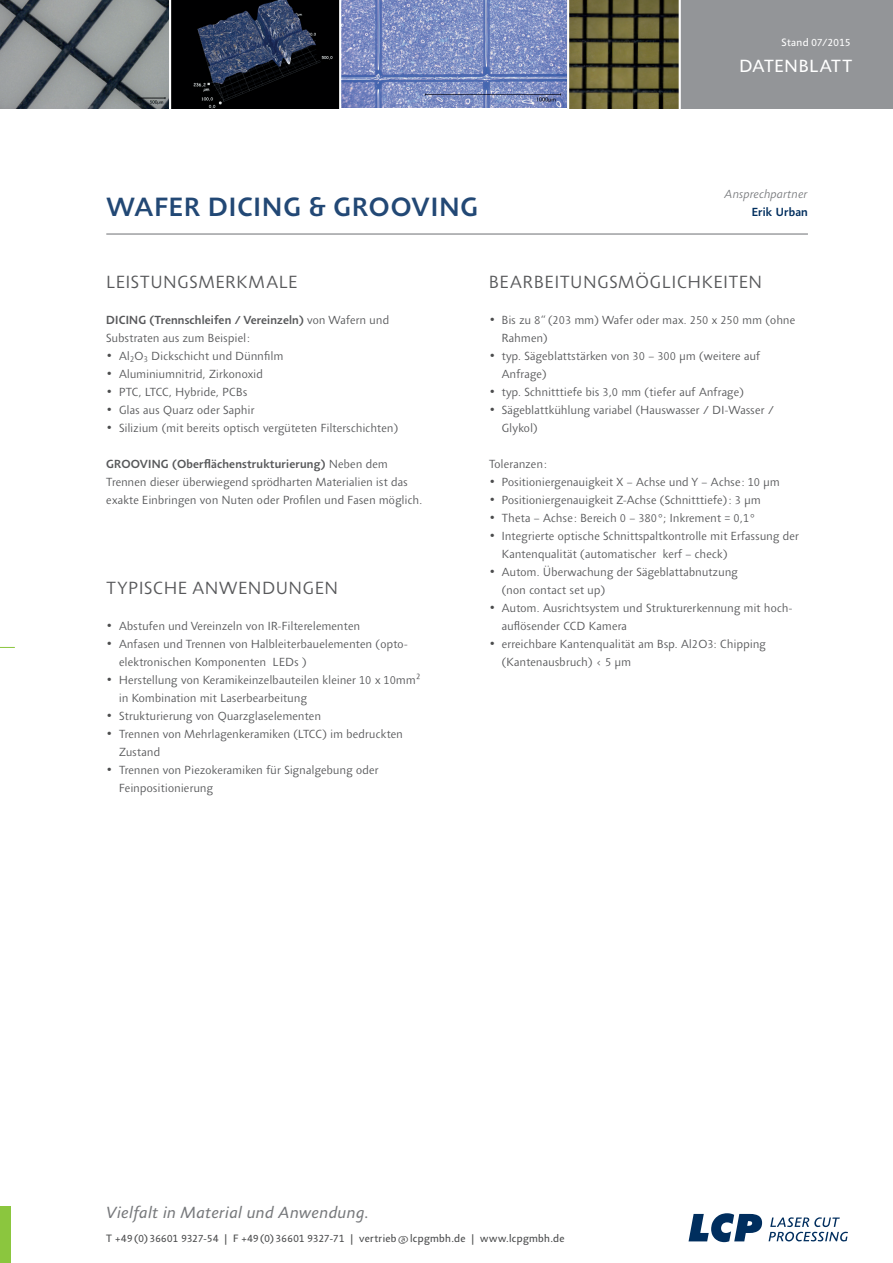
<style>
.page{position:relative;width:893px;height:1263px;background:#fff}
.page>*{position:absolute;margin:0;border:0;box-sizing:border-box;transform-origin:0 0}
.t1{font:500 27px "Agilita LT Pro";letter-spacing:.035em;color:#224875}
.t2{font:300 18px "Agilita LT Pro";letter-spacing:.04em;color:#57585a}
.t3{font:18px "Agilita LT Pro";letter-spacing:.04em;color:#fff}
.t4{font:italic 16.5px "Agilita LT Pro";letter-spacing:.03em;color:#76787b}
.t5{font:300 12px/18px "Agilita LT Pro";letter-spacing:.015em;color:#57585a}
.t6{font:italic 300 12px "Agilita LT Pro";letter-spacing:.015em;color:#76787b}
.t7{font:500 12px "Agilita LT Pro";letter-spacing:.015em;color:#002e5e}
.t8{font:10.8px "Agilita LT Pro";letter-spacing:.03em;color:#4b4c4d}
.t9{font:10.8px "Agilita LT Pro";letter-spacing:.03em;color:#fff}
.s1{font-weight:500}
.s2{font-size:13.5px;color:#4b4c4d}
.s3{font-size:9.75px}
</style>
<div class="page">
<img style="left:0;top:0;width:679px;height:108px">
<div style="left:680px;top:0;width:213px;height:108px;background:#939598"></div>
<div style="left:0;top:1206px;width:11px;height:57px;background:#8bc63e"></div>
<svg style="left:688px;top:1213px;width:74px;height:29px"></svg>
<svg style="left:768px;top:1217px;width:80px;height:24px"></svg>
<svg style="left:0;top:647px;width:15px;height:1px"></svg>
<hr style="left:679px;top:0;width:2px;height:126px;background:#fff">
<hr style="left:106px;top:233px;width:702px;height:2px;background:#76787b">
<hr style="left:567px;top:0;width:2px;height:126px;background:#fff">
<hr style="left:339px;top:0;width:2px;height:126px;background:#fff">
<hr style="left:169px;top:0;width:2px;height:126px;background:#fff">
<p class="t9" style="left:782px;top:35px;width:70px">Stand 07/2015</p>
<h2 class="t3" style="left:739px;top:53px;width:114px">DATENBLATT</h2>
<h1 class="t1" style="left:107px;top:188px;width:373px">WAFER DICING &amp; GROOVING</h1>
<p class="t6" style="left:725px;top:186px;width:84px">Ansprechpartner</p>
<p class="t7" style="left:752px;top:204px;width:58px">Erik Urban</p>
<h2 class="t2" style="left:106px;top:270px;width:193px">LEISTUNGSMERKMALE</h2>
<p class="t5" style="left:106px;top:311px;width:284px"><span class="s1">DICING (Trennschleifen / Vereinzeln)</span> von Wafern und<br>Substraten aus zum Beispiel:</p>
<p class="t5" style="left:106px;top:347px;width:179px"><span class="s2">•</span> Al<sub>2</sub>O<sub>3</sub> Dickschicht und Dünnfilm</p>
<p class="t5" style="left:106px;top:365px;width:158px"><span class="s2">•</span> Aluminiumnitrid, Zirkonoxid</p>
<p class="t5" style="left:106px;top:383px;width:143px"><span class="s2">•</span> PTC, LTCC, Hybride, PCBs</p>
<p class="t5" style="left:106px;top:401px;width:150px"><span class="s2">•</span> Glas aus Quarz oder Saphir</p>
<p class="t5" style="left:106px;top:419px;width:294px"><span class="s2">•</span> Silizium (mit bereits optisch vergüteten Filterschichten)</p>
<p class="t5" style="left:106px;top:455px;width:318px"><span class="s1">GROOVING (Oberflächenstrukturierung)</span> Neben dem<br>Trennen dieser überwiegend sprödharten Materialien ist das exakte Einbringen von Nuten oder Profilen und Fasen möglich.</p>
<h2 class="t2" style="left:106px;top:576px;width:233px">TYPISCHE ANWENDUNGEN</h2>
<p class="t5" style="left:106px;top:617px;width:255px"><span class="s2">•</span> Abstufen und Vereinzeln von IR-Filterelementen</p>
<p class="t5" style="left:119px;top:635px;width:290px;text-indent:-13px"><span class="s2">•</span> Anfasen und Trennen von Halbleiterbauelementen (opto&shy;elektronischen Komponenten LEDs )</p>
<p class="t5" style="left:119px;top:671px;width:303px;text-indent:-13px"><span class="s2">•</span> Herstellung von Keramikeinzelbauteilen kleiner 10 x 10mm² in Kombination mit Laserbearbeitung</p>
<p class="t5" style="left:106px;top:707px;width:216px"><span class="s2">•</span> Strukturierung von Quarzglaselementen</p>
<p class="t5" style="left:119px;top:725px;width:285px;text-indent:-13px"><span class="s2">•</span> Trennen von Mehrlagenkeramiken (LTCC) im bedruckten<br>Zustand</p>
<p class="t5" style="left:119px;top:761px;width:261px;text-indent:-13px"><span class="s2">•</span> Trennen von Piezokeramiken für Signalgebung oder<br>Feinpositionierung</p>
<h2 class="t2" style="left:489px;top:270px;width:275px">BEARBEITUNGSMÖGLICHKEITEN</h2>
<p class="t5" style="left:502px;top:311px;width:295px;text-indent:-13px"><span class="s2">•</span> Bis zu 8“ (203 mm) Wafer oder max. 250 x 250 mm (ohne<br>Rahmen)</p>
<p class="t5" style="left:502px;top:347px;width:260px;text-indent:-13px"><span class="s2">•</span> typ. Sägeblattstärken von 30 – 300 µm (weitere auf<br>Anfrage)</p>
<p class="t5" style="left:489px;top:383px;width:257px"><span class="s2">•</span> typ. Schnitttiefe bis 3,0 mm (tiefer auf Anfrage)</p>
<p class="t5" style="left:502px;top:401px;width:274px;text-indent:-13px"><span class="s2">•</span> Sägeblattkühlung variabel (Hauswasser / DI-Wasser /<br>Glykol)</p>
<p class="t5" style="left:489px;top:455px;width:60px">Toleranzen:</p>
<p class="t5" style="left:489px;top:473px;width:292px"><span class="s2">•</span> Positioniergenauigkeit X – Achse und Y – Achse: 10 µm</p>
<p class="t5" style="left:489px;top:491px;width:273px"><span class="s2">•</span> Positioniergenauigkeit Z-Achse (Schnitttiefe): 3 µm</p>
<p class="t5" style="left:489px;top:509px;width:268px"><span class="s2">•</span> Theta – Achse: Bereich 0 – 380°; Inkrement = 0,1°</p>
<p class="t5" style="left:502px;top:527px;width:299px;text-indent:-13px"><span class="s2">•</span> Integrierte optische Schnittspaltkontrolle mit Erfassung der<br>Kantenqualität (automatischer kerf – check)</p>
<p class="t5" style="left:502px;top:563px;width:238px;text-indent:-13px"><span class="s2">•</span> Autom. Überwachung der Sägeblattabnutzung (non contact set up)</p>
<p class="t5" style="left:502px;top:599px;width:292px;text-indent:-13px"><span class="s2">•</span> Autom. Ausrichtsystem und Strukturerkennung mit hoch&shy;auflösender CCD Kamera</p>
<p class="t5" style="left:502px;top:635px;width:266px;text-indent:-13px"><span class="s2">•</span> erreichbare Kantenqualität am Bsp. Al2O3: Chipping (Kantenausbruch) &lt; 5 µm</p>
<h3 class="t4" style="left:106px;top:1201px;width:264px">Vielfalt in Material und Anwendung.</h3>
<p class="t8" style="left:106px;top:1231px;width:460px">T +49 (0) 36601 9327-54 | F +49 (0) 36601 9327-71 | vertrieb <span class="s3">@</span>lcpgmbh.de | www.lcpgmbh.de</p>
</div>
